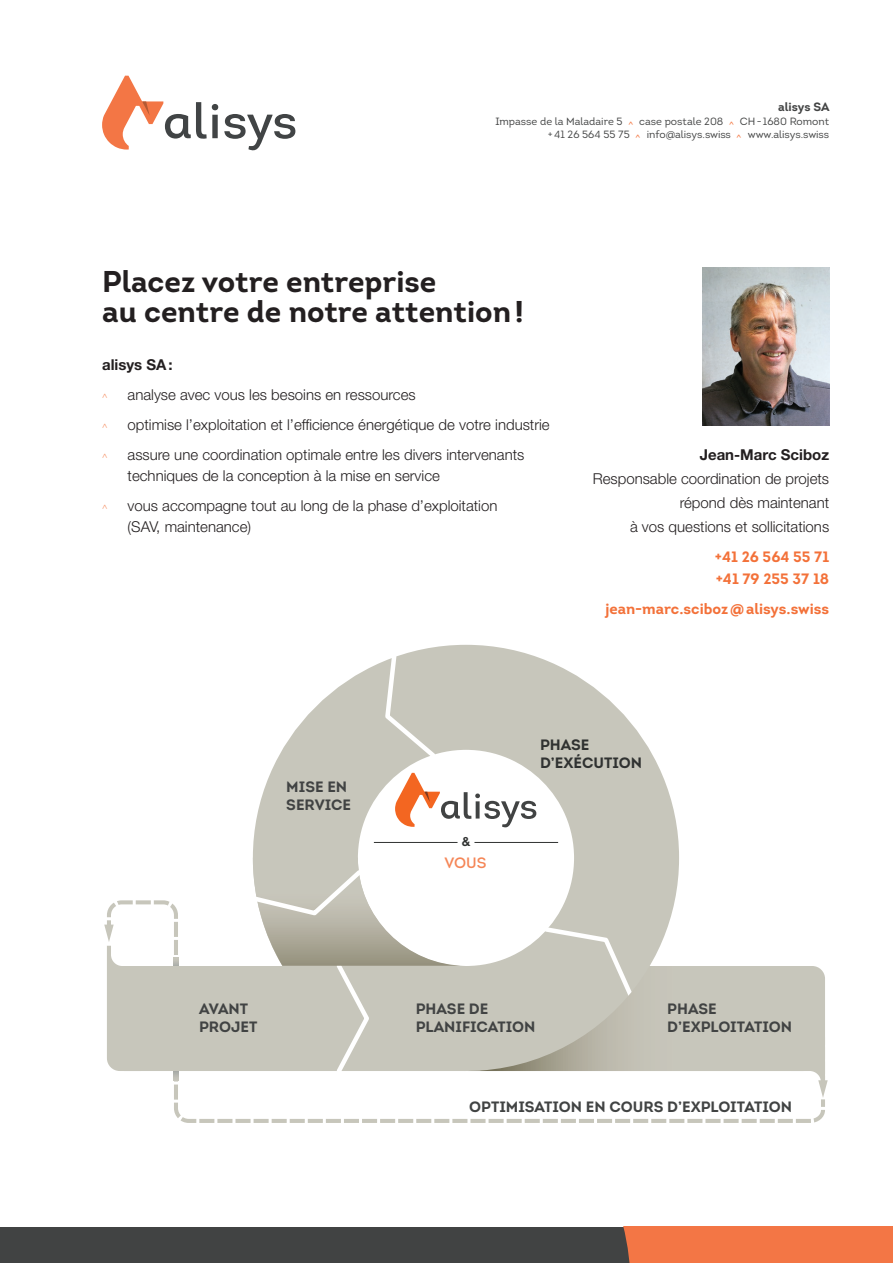
<style>
.page{position:relative;width:893px;height:1263px;background:#fff}
.page>*{position:absolute;margin:0;border:0;box-sizing:border-box;transform-origin:0 0}
.txt_courant{font:700 30px/30px "Intro";color:#231f20}
.txt_courant-2{font:300 15px/24px "Helvetica Neue LT Std";color:#231f20}
.t1{font:700 15px/18px "Intro";color:#414343}
.txt_courant-3{font:700 15px/21px "Intro";color:#f37139}
.t2{font:700 15px/18px "Intro";color:#303231}
.txt_courant-4{font:700 15px "Helvetica Neue LT Std";color:#231f20}
.adresse_partenaire{font:15px "Intro";color:#f58657}
.t3{font:700 12.6px "Helvetica Neue LT Std";color:#303231}
.t4{font:700 12px "Intro";letter-spacing:-.005em;color:#434444}
.t5{font:10.5px/13.5px "Intro";color:#434444}
.t6{font:300 9px "Helvetica Neue LT Std";color:#f58657}
.s1{color:#f37139}
.s2{font-weight:700}
</style>
<div class="page">
<svg style="left:224px;top:114px;width:71px;height:36px"></svg>
<svg style="left:102px;top:76px;width:116px;height:74px"></svg>
<svg style="left:0;top:1227px;width:893px;height:36px;background:#765243"></svg>
<div style="left:253px;top:645px;width:426px;height:426px;border:105px solid #c7c6bb;border-radius:50%"></div>
<svg style="left:383px;top:652px;width:56px;height:110px;background:#cdcdc3"></svg>
<svg style="left:107px;top:900px;width:718px;height:223px"></svg>
<svg style="left:104px;top:920px;width:37px;height:151px"></svg>
<svg style="left:250px;top:858px;width:578px;height:249px"></svg>
<svg style="left:174px;top:958px;width:4px;height:8px"></svg>
<svg style="left:174px;top:1071px;width:4px;height:9px"></svg>
<svg style="left:395px;top:773px;width:141px;height:55px"></svg>
<hr style="left:374px;top:842px;width:84px;height:1px;background:#303231">
<hr style="left:474px;top:842px;width:84px;height:1px;background:#303231">
<img style="left:703px;top:268px;width:126px;height:157px">
<p class="t4" style="left:778px;top:99px;width:53px">alisys SA</p>
<p class="t5" style="left:548px;top:114px;width:283px;text-indent:-52px">Impasse de la Maladaire 5 <span class="s1">^</span> case postale 208 <span class="s1">^</span> CH- 1680 Romont +41 26 564 55 75 <span class="s1">^</span></p>
<p class="t5" style="left:647px;top:128px;width:96px">info@alisys.swiss <span class="s1">^</span></p>
<p class="t5" style="left:748px;top:128px;width:83px">www.alisys.swiss</p>
<p class="txt_courant" style="left:102px;top:267px;width:423px">Placez votre entreprise<br>au centre de notre attention!</p>
<p class="txt_courant-4" style="left:102px;top:356px;width:72px">alisys SA:</p>
<p class="t6" style="left:102px;top:392px;width:7px">^</p>
<p class="txt_courant-2" style="left:128px;top:383px;width:290px">analyse avec vous les besoins en ressources</p>
<p class="t6" style="left:102px;top:422px;width:7px">^</p>
<p class="txt_courant-2" style="left:128px;top:413px;width:424px">optimise l’exploitation et l’efficience énergétique de votre industrie</p>
<p class="t6" style="left:102px;top:452px;width:7px">^</p>
<p class="txt_courant-2" style="left:128px;top:444px;width:398px;line-height:21px">assure une coordination optimale entre les divers intervenants techniques de la conception à la mise en service</p>
<p class="t6" style="left:102px;top:503px;width:7px">^</p>
<p class="txt_courant-2" style="left:128px;top:495px;width:371px;line-height:21px">vous accompagne tout au long de la phase d’exploitation (SAV, maintenance)</p>
<p class="txt_courant-2" style="left:593px;top:443px;width:238px;text-align:right"><span class="s2">Jean-Marc Sciboz<br></span>Responsable coordination de projets répond dès maintenant<br>à vos questions et sollicitations</p>
<p class="txt_courant-3" style="left:715px;top:547px;width:116px">+41 26 564 55 71 +41 79 255 37 18</p>
<p class="txt_courant-3" style="left:605px;top:598px;width:225px">jean-marc.sciboz@alisys.swiss</p>
<p class="t1" style="left:286px;top:778px;width:66px">MISE EN<br>SERVICE</p>
<p class="t1" style="left:199px;top:999px;width:60px">AVANT<br>PROJET</p>
<p class="t3" style="left:462px;top:834px;width:10px">&amp;</p>
<p class="adresse_partenaire" style="left:444px;top:853px;width:44px">VOUS</p>
<p class="t2" style="left:540px;top:735px;width:103px">PHASE<br>D’EXÉCUTION</p>
<p class="t1" style="left:416px;top:999px;width:121px">PHASE DE<br>PLANIFICATION</p>
<p class="t1" style="left:667px;top:999px;width:126px">PHASE<br>D’EXPLOITATION</p>
<p class="t1" style="left:469px;top:1097px;width:324px">OPTIMISATION EN COURS D’EXPLOITATION</p>
</div>
